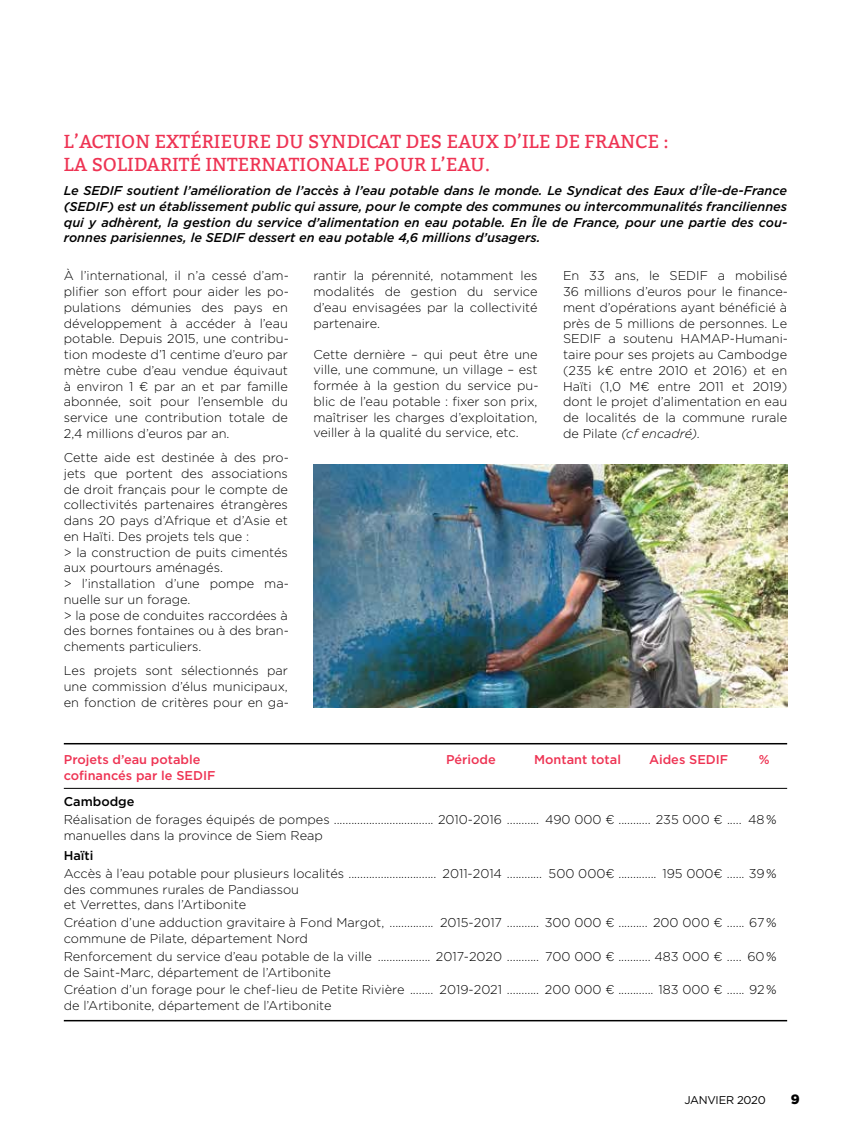
<style>
.page{position:relative;width:851px;height:1127px;background:#fff}
.page>*{position:absolute;margin:0;border:0;box-sizing:border-box;transform-origin:0 0}
.t1{font:18.75px/22.5px "Bitter";color:#ee3353}
.t2{font:900 13.5px "Gotham";color:#000}
.t3{font:300 12.75px/15.8px "Gotham";color:#000}
.t4{font:italic 500 12.75px/15.8px "Gotham";color:#000;text-align:justify}
.t5{font:500 12.75px "Gotham";color:#ee3353}
.t6{font:500 12.75px "Gotham";color:#000}
.t7{font:11.25px "Gotham";letter-spacing:-.02em;color:#000}
.s1{font-style:italic}
</style>
<div class="page">
<img style="left:313px;top:464px;width:474px;height:244px">
<hr style="left:64px;top:1020px;width:723px;height:1px;background:#000">
<hr style="left:64px;top:743px;width:723px;height:1px;background:#000">
<hr style="left:64px;top:788px;width:723px;height:1px;background:#000">
<h1 class="t1" style="left:64px;top:131px;width:606px">L’ACTION EXTÉRIEURE DU SYNDICAT DES EAUX D’ILE DE FRANCE :<br>LA SOLIDARITÉ INTERNATIO NALE PO UR L’EAU.</h1>
<p class="t4" style="left:64px;top:183px;width:725px">Le SEDIF soutient l’amélioration de l’accès à l’eau potable dans le monde. Le Syndicat des Eaux d’Île-de-France (SEDIF) est un établissement public qui assure, pour le compte des communes ou intercommunalités franciliennes qui y adhèrent, la gestion du service d’alimentation en eau potable. En Île de France, pour une partie des cou&shy;ronnes parisiennes, le SEDIF dessert en eau potable 4,6 millions d’usagers.</p>
<p class="t3" style="left:64px;top:268px;width:226px;text-align:justify">À l’international, il n’a cessé d’am&shy;plifier son effort pour aider les po&shy;pulations démunies des pays en développement à accéder à l’eau potable. Depuis 2015, une contribu&shy;tion modeste d’1 centime d’euro par mètre cube d’eau vendue équivaut à environ 1 € par an et par famille abonnée, soit pour l’ensemble du service une contribution totale de 2,4 millions d’euros par an.</p>
<p class="t3" style="left:64px;top:450px;width:226px">Cette aide est destinée à des pro&shy;jets que portent des associations de droit français pour le compte de collectivités partenaires étrangères dans 20 pays d’Afrique et d’Asie et en Haïti. Des projets tels que :<br>&gt; la construction de puits cimentés aux pourtours aménagés.<br>&gt; l’installation d’une pompe ma&shy;nuelle sur un forage.<br>&gt; la pose de conduites raccordées à des bornes fontaines ou à des bran&shy;chements particuliers.</p>
<p class="t3" style="left:64px;top:663px;width:226px;text-align:justify">Les projets sont sélectionnés par une commission d’élus municipaux, en fonction de critères pour en ga-</p>
<p class="t3" style="left:313px;top:268px;width:225px;text-align:justify">rantir la pérennité, notamment les modalités de gestion du service d’eau envisagées par la collectivité partenaire.</p>
<p class="t3" style="left:313px;top:346px;width:226px;text-align:justify">Cette dernière – qui peut être une ville, une commune, un village – est formée à la gestion du service pu&shy;blic de l’eau potable : fixer son prix, maîtriser les charges d’exploitation, veiller à la qualité du service, etc.</p>
<p class="t3" style="left:563px;top:268px;width:226px;text-align:justify">En 33 ans, le SEDIF a mobilisé 36 millions d’euros pour le finance&shy;ment d’opérations ayant bénéficié à près de 5 millions de personnes. Le SEDIF a soutenu HAMAP-Humani&shy;taire pour ses projets au Cambodge (235 k€ entre 2010 et 2016) et en Haïti (1,0 M€ entre 2011 et 2019) dont le projet d’alimentation en eau de localités de la commune rurale de Pilate <span class="s1">(cf encadré).</span></p>
<p class="t5" style="left:64px;top:752px;width:138px">Projets d’eau potable</p>
<p class="t5" style="left:446px;top:752px;width:51px">Période</p>
<p class="t5" style="left:534px;top:752px;width:88px">Montant total</p>
<p class="t5" style="left:649px;top:752px;width:79px">Aides SEDIF</p>
<p class="t5" style="left:758px;top:752px;width:12px">%</p>
<p class="t5" style="left:64px;top:768px;width:151px">cofinancés par le SEDIF</p>
<p class="t6" style="left:64px;top:794px;width:72px">Cambodge</p>
<p class="t3" style="left:64px;top:812px;width:714px">Réalisation de forages équipés de pompes .................................. 2010-2016 ........... 490 000 € ........... 235 000 € ..... 48% manuelles dans la province de Siem Reap</p>
<p class="t6" style="left:64px;top:848px;width:31px">Haïti</p>
<p class="t3" style="left:64px;top:865px;width:714px">Accès à l’eau potable pour plusieurs localités .............................. 2011-2014 ............ 500 000€ ............. 195 000€ ...... 39% des communes rurales de Pandiassou<br>et Verrettes, dans l’Artibonite</p>
<p class="t3" style="left:64px;top:915px;width:714px">Création d’une adduction gravitaire à Fond Margot, ............... 2015-2017 ........... 300 000 € .......... 200 000 € ...... 67% commune de Pilate, département Nord</p>
<p class="t3" style="left:64px;top:948px;width:714px">Renforcement du service d’eau potable de la ville .................. 2017-2020 ........... 700 000 € ........... 483 000 € ..... 60% de Saint-Marc, département de l’Artibonite</p>
<p class="t3" style="left:64px;top:982px;width:714px">Création d’un forage pour le chef-lieu de Petite Rivière ........ 2019-2021 ........... 200 000 € ............ 183 000 € ...... 92% de l’Artibonite, département de l’Artibonite</p>
<p class="t7" style="left:684px;top:1093px;width:83px">JANVIER 2020</p>
<p class="t2" style="left:790px;top:1091px;width:10px">9</p>
</div>
